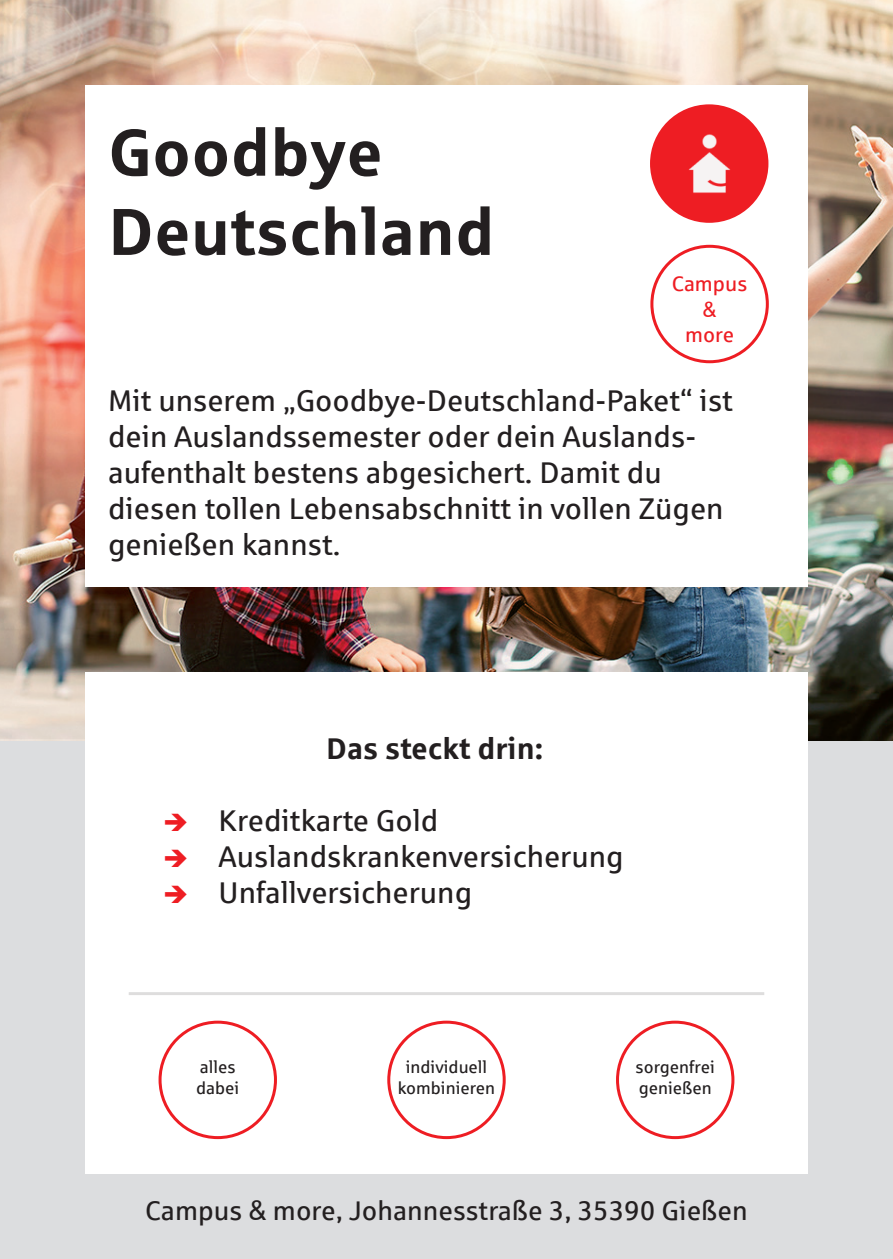
<style>
.page{position:relative;width:893px;height:1259px;background:#dcdddf}
.page>*{position:absolute;margin:0;border:0;box-sizing:border-box;transform-origin:0 0}
.t1{font:700 66px "Sparkasse Rg";color:#231f20}
.t2{font:30px/36px "Sparkasse Rg";color:#231f20}
.t3{font:700 30px "Sparkasse Rg";color:#231f20}
.t4{font:27px "Sparkasse Rg";color:#231f20}
.t5{font:21px "Sparkasse Rg";color:#ee1d23}
.t6{font:17.1px "Sparkasse Rg";color:#231f20}
.s1{color:#ee1d23}
</style>
<div class="page">
<img style="left:0;top:0;width:893px;height:740px">
<div style="left:85px;top:85px;width:723px;height:502px;background:#fff"></div>
<div style="left:85px;top:672px;width:723px;height:502px;background:#fff"></div>
<div style="left:650px;top:245px;width:119px;height:118px;border:3px solid #ee1d23;border-radius:50%"></div>
<div style="left:651px;top:106px;width:116px;height:115px;background:#ee1d23;border-radius:50%"></div>
<div style="left:650px;top:104px;width:118px;height:119px;border:3px solid #ee1d23;border-radius:50%"></div>
<img style="left:688px;top:134px;width:43px;height:59px">
<div style="left:159px;top:1020px;width:118px;height:119px;border:3px solid #ee1d23;border-radius:50%"></div>
<div style="left:387px;top:1020px;width:119px;height:119px;border:3px solid #ee1d23;border-radius:50%"></div>
<div style="left:616px;top:1020px;width:118px;height:119px;border:3px solid #ee1d23;border-radius:50%"></div>
<hr style="left:129px;top:992px;width:635px;height:3px;background:#231f20">
<p class="t1" style="left:108px;top:110px;width:276px">Goodbye</p>
<p class="t1" style="left:108px;top:190px;width:388px">Deutschland</p>
<p class="t5" style="left:672px;top:271px;width:77px">Campus</p>
<p class="t5" style="left:702px;top:296px;width:16px">&amp;</p>
<p class="t5" style="left:685px;top:322px;width:50px">more</p>
<p class="t2" style="left:108px;top:381px;width:627px">Mit unserem „Goodbye-Deutschland-Paket“ ist dein Auslandssemester oder dein Auslands-</p>
<p class="t2" style="left:108px;top:453px;width:555px">aufenthalt bestens abgesichert. Damit du</p>
<p class="t2" style="left:108px;top:489px;width:617px">diesen tollen Lebensabschnitt in vollen Zügen</p>
<p class="t2" style="left:108px;top:525px;width:234px">genießen kannst.</p>
<p class="t3" style="left:326px;top:729px;width:219px">Das steckt drin:</p>
<p class="t2" style="left:163px;top:802px;width:277px"><span class="s1">➔</span> Kreditkarte Gold</p>
<p class="t2" style="left:163px;top:838px;width:462px"><span class="s1">➔</span> Auslandskrankenversicherung</p>
<p class="t2" style="left:163px;top:874px;width:311px"><span class="s1">➔</span> Unfallversicherung</p>
<p class="t6" style="left:200px;top:1056px;width:37px">alles</p>
<p class="t6" style="left:196px;top:1077px;width:45px">dabei</p>
<p class="t6" style="left:406px;top:1056px;width:83px">individuell</p>
<p class="t6" style="left:398px;top:1077px;width:99px">kombinieren</p>
<p class="t6" style="left:636px;top:1056px;width:81px">sorgenfrei</p>
<p class="t6" style="left:639px;top:1077px;width:75px">genießen</p>
<p class="t4" style="left:145px;top:1194px;width:604px">Campus &amp; more, Johannesstraße 3, 35390 Gießen</p>
</div>
